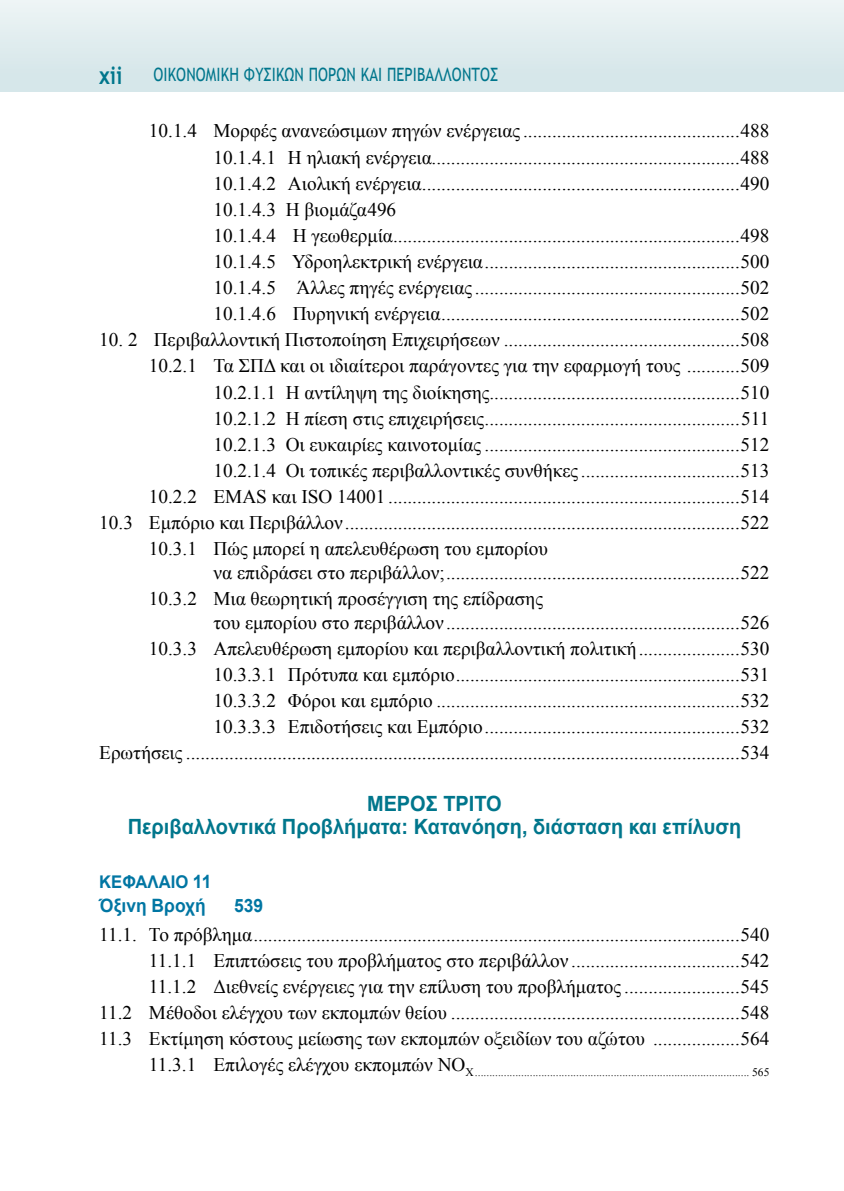
<style>
.page{position:relative;width:844px;height:1191px;background:#fff}
.page>*{position:absolute;margin:0;border:0;box-sizing:border-box;transform-origin:0 0}
.t1{font:700 24.5px "Trebuchet MS";color:#00768c;scale:.8 1}
.t2{font:700 21px/23.6px "Arial";color:#00768c;text-align:center;scale:.95 1}
.t3{font:19.25px/26.1px "Times New Roman";color:#000}
.t4{font:18.38px "Trebuchet MS";letter-spacing:.01em;color:#00768c;scale:.8 1}
.t5{font:700 18.38px "Arial";color:#0076a3;scale:.95 1}
.t6{font:700 17.5px "Arial";color:#0076a3;scale:.95 1}
.t7{font:11.55px "Times New Roman";color:#000}
.s1{font-size:18.38px}
</style>
<div class="page">
<div style="left:0;top:0;width:843px;height:91px;background:linear-gradient(to right,#e0ecee,#e0ecee)"></div>
<p class="t1" style="left:99px;top:60px;width:30px">xii</p>
<p class="t4" style="left:153px;top:64px;width:432px">ΟΙΚΟΝΟΜΙΚΗ ΦΥΣΙΚΩΝ ΠΟΡΩΝ ΚΑΙ ΠΕΡΙΒΑΛΛΟΝΤΟΣ</p>
<p class="t3" style="left:213px;top:118px;width:557px;text-indent:-64px">10.1.4 Μορφές ανανεώσιμων πηγών ενέργειας.............................................488<br>10.1.4.1 Η ηλιακή ενέργεια................................................................488<br>10.1.4.2 Αιολική ενέργεια..................................................................490<br>10.1.4.3 Η βιομάζα 496<br>10.1.4.4 Η γεωθερμία........................................................................498<br>10.1.4.5 Υδροηλεκτρική ενέργεια.....................................................500<br>10.1.4.5 Άλλες πηγές ενέργειας.......................................................502<br>10.1.4.6 Πυρηνική ενέργεια..............................................................502</p>
<p class="t3" style="left:99px;top:326px;width:671px">10. 2 Περιβαλλοντική Πιστοποίηση Επιχειρήσεων .................................................508</p>
<p class="t3" style="left:149px;top:353px;width:622px">10.2.1 Τα ΣΠΔ και οι ιδιαίτεροι παράγοντες για την εφαρμογή τους ...........509</p>
<p class="t3" style="left:213px;top:379px;width:557px">10.2.1.1 Η αντίληψη της διοίκησης....................................................510</p>
<p class="t3" style="left:213px;top:405px;width:557px">10.2.1.2 Η πίεση στις επιχειρήσεις.....................................................511</p>
<p class="t3" style="left:213px;top:431px;width:557px">10.2.1.3 Οι ευκαιρίες καινοτομίας .....................................................512</p>
<p class="t3" style="left:213px;top:457px;width:557px">10.2.1.4 Οι τοπικές περιβαλλοντικές συνθήκες.................................513</p>
<p class="t3" style="left:149px;top:483px;width:622px">10.2.2 EMAS και ISO 14001 .........................................................................514</p>
<p class="t3" style="left:99px;top:509px;width:671px">10.3 Εμπόριο και Περιβάλλον..................................................................................522</p>
<p class="t3" style="left:149px;top:535px;width:400px">10.3.1 Πώς μπορεί η απελευθέρωση του εμπορίου</p>
<p class="t3" style="left:149px;top:559px;width:622px;text-indent:64px">να επιδράσει στο περιβάλλον;.............................................................522<br>10.3.2 Μια θεωρητική προσέγγιση της επίδρασης</p>
<p class="t3" style="left:99px;top:609px;width:671px;text-align:right">του εμπορίου στο περιβάλλον .............................................................526<br>10.3.3 Απελευθέρωση εμπορίου και περιβαλλοντική πολιτική.....................530<br>10.3.3.1 Πρότυπα και εμπόριο...........................................................531<br>10.3.3.2 Φόροι και εμπόριο ...............................................................532<br>10.3.3.3 Επιδοτήσεις και Εμπόριο.....................................................532<br>Ερωτήσεις ...................................................................................................................534</p>
<p class="t2" style="left:128px;top:792px;width:647px">ΜΕΡΟΣ TΡΙΤΟ<br>Περιβαλλοντικά Προβλήματα: Κατανόηση, διάσταση και επίλυση</p>
<p class="t6" style="left:99px;top:870px;width:52px">Κεφάλα</p>
<p class="t6" style="left:171px;top:870px;width:44px">ιο <span class="s1">11</span></p>
<p class="t5" style="left:99px;top:893px;width:114px">Όξινη Βροχή</p>
<p class="t5" style="left:234px;top:893px;width:32px">539</p>
<p class="t3" style="left:99px;top:920px;width:671px;text-align:right">11.1. Το πρόβλημα.....................................................................................................540<br>11.1.1 Επιπτώσεις του προβλήματος στο περιβάλλον ...................................542<br>11.1.2 Διεθνείς ενέργειες για την επίλυση του προβλήματος ........................545<br>11.2 Μέθοδοι ελέγχου των εκπομπών θείου ............................................................548<br>11.3 Εκτίμηση κόστους μείωσης των εκπομπών οξειδίων του αζώτου ..................564</p>
<p class="t7" style="left:149px;top:1064px;width:622px"><sup>11.3.1</sup> <sup>Επιλογές</sup> <sup>ελέγχου</sup> <sup>εκπομπών</sup> <sup>ΝΟ</sup>Χ............................................................................................... 565</p>
</div>
